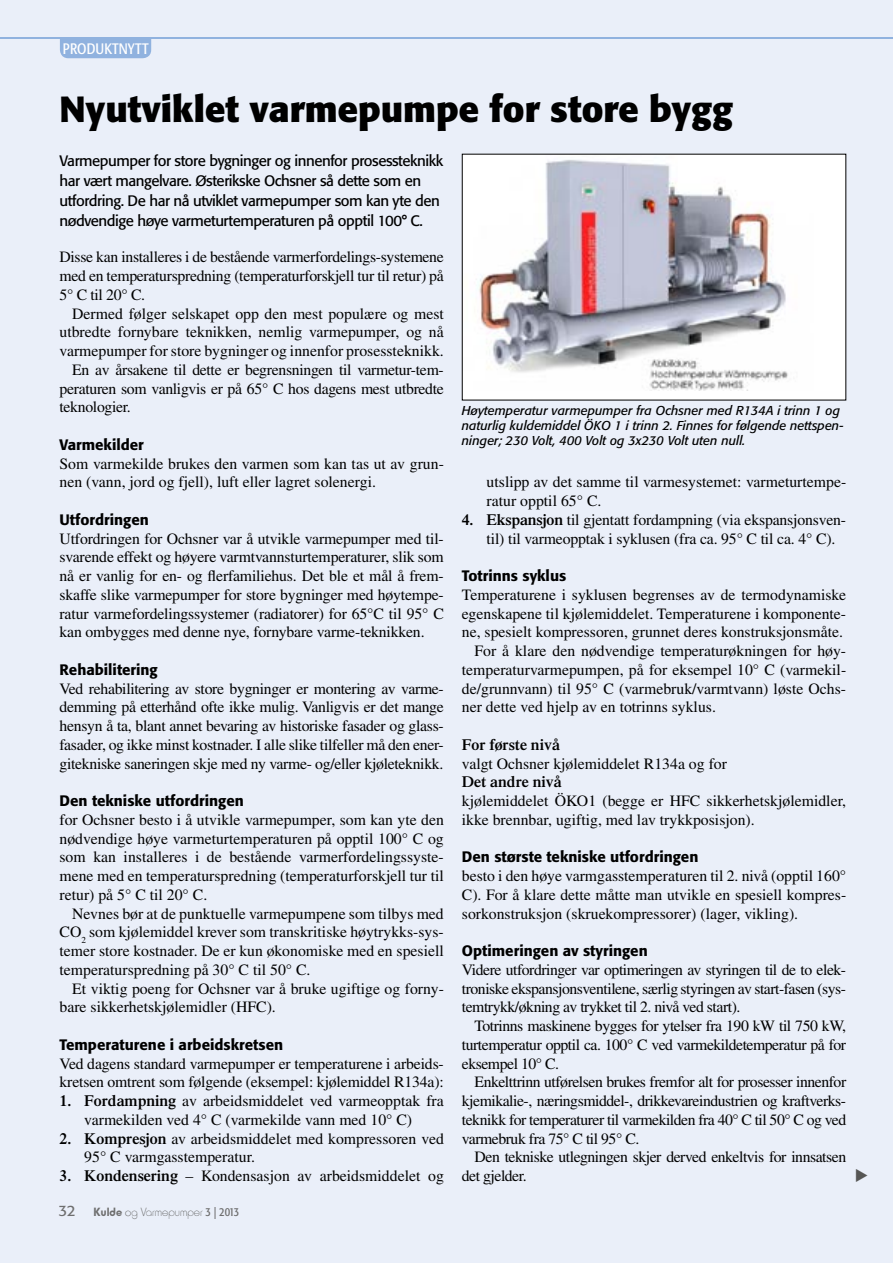
<style>
.page{position:relative;width:893px;height:1263px;background:#eaeff9}
.page>*{position:absolute;margin:0;border:0;box-sizing:border-box;transform-origin:0 0}
.t1{font:700 36px "Formata";color:#000}
.t2{font:15.75px/18.8px "Times";color:#000;text-align:justify}
.t3{font:15.75px "Times";letter-spacing:-.02em;color:#000}
.t4{font:15.75px/18.8px "Times";letter-spacing:-.03em;color:#000}
.t5{font:600 15.75px "Times";color:#000}
.t6{font:15px/20.2px "Formata";letter-spacing:-.03em;color:#000}
.t7{font:500 15px "Formata";color:#000}
.t8{font:condensed 15px "Formata";color:#fff}
.t9{font:italic 12.75px/15px "Formata";color:#000}
.t10{font:100 12px "Hammer";color:#565655}
.s1{font-weight:600}
.s2{font-family:"Formata";font-weight:400;font-size:15px;color:#6e6e6e}
.s3{font-family:"Hammer Fat";font-weight:400;color:#6e6e6e}
.s4{font-family:"Formata";font-weight:400;font-stretch:condensed;color:#6e6e6e}
</style>
<div class="page">
<div style="left:60px;top:39px;width:91px;height:20px;background:#90b2df"></div>
<hr style="left:0;top:37px;width:892px;height:2px;background:#90b2df">
<div style="left:462px;top:154px;width:384px;height:246px;background:#fff"></div>
<img style="left:478px;top:159px;width:310px;height:231px">
<p class="t8" style="left:63px;top:39px;width:87px">PRODUKTNYTT</p>
<p class="t8" style="left:64px;top:40px;width:54px">NYHETER</p>
<h1 class="t1" style="left:60px;top:87px;width:675px">Nyutviklet varmepumpe for store bygg</h1>
<p class="t6" style="left:60px;top:150px;width:385px">Varmepumper for store bygninger og innenfor prosessteknikk har vært mangelvare. Østerikske Ochsner så dette som en utfordring. De har nå utviklet varmepumper som kan yte den nødvendige høye varmeturtemperaturen på opptil 100° C.</p>
<p class="t2" style="left:60px;top:248px;width:386px">Disse kan installeres i de bestående varmerfordelings-systemene med en temperaturspredning (temperaturforskjell tur til retur) på 5° C til 20° C.</p>
<p class="t2" style="left:72px;top:304px;width:373px">Dermed følger selskapet opp den mest populære og mest</p>
<p class="t2" style="left:60px;top:323px;width:386px">utbredte fornybare teknikken, nemlig varmepumper, og nå</p>
<p class="t2" style="left:60px;top:341px;width:386px">varmepumper for store bygninger og innenfor prosessteknikk.</p>
<p class="t3" style="left:72px;top:361px;width:373px">En av årsakene til dette er begrensningen til varmetur-tem-</p>
<p class="t3" style="left:60px;top:379px;width:386px">peraturen som vanligvis er på 65° C hos dagens mest utbredte</p>
<p class="t3" style="left:60px;top:398px;width:73px">teknologier.</p>
<p class="t7" style="left:60px;top:435px;width:86px">Varmekilder</p>
<p class="t2" style="left:60px;top:454px;width:386px">Som varmekilde brukes den varmen som kan tas ut av grun&shy;nen (vann, jord og fjell), luft eller lagret solenergi.</p>
<p class="t7" style="left:60px;top:510px;width:91px">Utfordringen</p>
<p class="t2" style="left:60px;top:529px;width:386px">Utfordringen for Ochsner var å utvikle varmepumper med til&shy;svarende effekt og høyere varmtvannsturtemperaturer, slik som nå er vanlig for en- og flerfamiliehus. Det ble et mål å frem&shy;skaffe slike varmepumper for store bygninger med høytempe&shy;ratur varmefordelingssystemer (radiatorer) for 65°C til 95° C kan ombygges med denne nye, fornybare varme-teknikken.</p>
<p class="t7" style="left:60px;top:660px;width:100px">Rehabilitering</p>
<p class="t2" style="left:60px;top:679px;width:386px">Ved rehabilitering av store bygninger er montering av varme&shy;demming på etterhånd ofte ikke mulig. Vanligvis er det mange hensyn å ta, blant annet bevaring av historiske fasader og glass&shy;fasader, og ikke minst kostnader. I alle slike tilfeller må den ener&shy;gitekniske saneringen skje med ny varme- og/eller kjøleteknikk.</p>
<p class="t7" style="left:60px;top:792px;width:186px">Den tekniske utfordringen</p>
<p class="t2" style="left:60px;top:810px;width:386px">for Ochsner besto i å utvikle varmepumper, som kan yte den nødvendige høye varmeturtemperaturen på opptil 100° C og som kan installeres i de bestående varmerfordelingssyste&shy;mene med en temperaturspredning (temperaturforskjell tur til retur) på 5° C til 20° C.</p>
<p class="t2" style="left:60px;top:904px;width:386px;text-indent:13px">Nevnes bør at de punktuelle varmepumpene som tilbys med CO<sub>2</sub> som kjølemiddel krever som transkritiske høytrykks-sys&shy;temer store kostnader. De er kun økonomiske med en spesiell temperaturspredning på 30° C til 50° C.</p>
<p class="t2" style="left:60px;top:979px;width:386px;text-indent:13px">Et viktig poeng for Ochsner var å bruke ugiftige og forny&shy;bare sikkerhetskjølemidler (HFC).</p>
<p class="t7" style="left:60px;top:1035px;width:225px">Temperaturene i arbeidskretsen</p>
<p class="t2" style="left:60px;top:1054px;width:386px">Ved dagens standard varmepumper er temperaturene i arbeids&shy;kretsen omtrent som følgende (eksempel: kjølemiddel R134a):</p>
<p class="t2" style="left:60px;top:1091px;width:386px;text-align:center"><span class="s1">1. Fordampning</span> av arbeidsmiddelet ved varmeopptak fra varmekilden ved 4° C (varmekilde vann med 10° C)</p>
<p class="t2" style="left:84px;top:1129px;width:361px;text-indent:-25px"><span class="s1">2. Kompresjon</span> av arbeidsmiddelet med kompressoren ved<br>95° C varmgasstemperatur.</p>
<p class="t2" style="left:60px;top:1166px;width:386px"><span class="s1">3. Kondensering</span> – Kondensasjon av arbeidsmiddelet og</p>
<p class="t10" style="left:59px;top:1203px;width:182px"><span class="s2">32</span> <span class="s3">Kulde</span> og Varmepumper <span class="s4">3 | 2013</span></p>
<p class="t9" style="left:462px;top:403px;width:383px">Høytemperatur varmepumper fra Ochsner med R134A i trinn 1 og naturlig kuldemiddel ÖKO 1 i trinn 2. Finnes for følgende nettspen&shy;ninger; 230 Volt, 400 Volt og 3x230 Volt uten null.</p>
<p class="t2" style="left:487px;top:473px;width:361px">utslipp av det samme til varmesystemet: varmeturtempe&shy;ratur opptil 65° C.</p>
<p class="t2" style="left:487px;top:510px;width:361px;text-indent:-25px"><span class="s1">4. Ekspansjon</span> til gjentatt fordampning (via ekspansjonsven&shy;til) til varmeopptak i syklusen (fra ca. 95° C til ca. 4° C).</p>
<p class="t7" style="left:462px;top:567px;width:106px">Totrinns syklus</p>
<p class="t2" style="left:462px;top:585px;width:386px">Temperaturene i syklusen begrenses av de termodynamiske</p>
<p class="t2" style="left:462px;top:604px;width:386px">egenskapene til kjølemiddelet. Temperaturene i komponente-</p>
<p class="t2" style="left:462px;top:623px;width:383px">ne, spesielt kompressoren, grunnet deres konstruksjonsmåte.</p>
<p class="t2" style="left:475px;top:641px;width:373px">For å klare den nødvendige temperaturøkningen for høy-</p>
<p class="t2" style="left:462px;top:660px;width:386px">temperaturvarmepumpen, på for eksempel 10° C (varmekil-</p>
<p class="t2" style="left:462px;top:679px;width:386px">de/grunnvann) til 95° C (varmebruk/varmtvann) løste Ochs-</p>
<p class="t2" style="left:462px;top:698px;width:256px">ner dette ved hjelp av en totrinns syklus.</p>
<p class="t5" style="left:462px;top:735px;width:99px">For første nivå</p>
<p class="t2" style="left:462px;top:754px;width:267px">valgt Ochsner kjølemiddelet R134a og for</p>
<p class="t5" style="left:462px;top:773px;width:101px">Det andre nivå</p>
<p class="t2" style="left:462px;top:791px;width:386px">kjølemiddelet ÖKO1 (begge er HFC sikkerhetskjølemidler, ikke brennbar, ugiftig, med lav trykkposisjon).</p>
<p class="t7" style="left:462px;top:848px;width:238px">Den største tekniske utfordringen</p>
<p class="t2" style="left:462px;top:866px;width:386px">besto i den høye varmgasstemperaturen til 2. nivå (opptil 160° C). For å klare dette måtte man utvikle en spesiell kompres&shy;sorkonstruksjon (skruekompressorer) (lager, vikling).</p>
<p class="t7" style="left:462px;top:942px;width:187px">Optimeringen av styringen</p>
<p class="t2" style="left:462px;top:960px;width:386px">Videre utfordringer var optimeringen av styringen til de to elek&shy;troniske ekspansjonsventilene, særlig styringen av start-fasen (sys&shy;temtrykk/økning av trykket til 2. nivå ved start).</p>
<p class="t2" style="left:462px;top:1016px;width:386px;text-indent:13px">Totrinns maskinene bygges for ytelser fra 190 kW til 750 kW, turtemperatur opptil ca. 100° C ved varmekildetemperatur på for eksempel 10° C.</p>
<p class="t2" style="left:462px;top:1073px;width:386px;text-indent:13px">Enkelttrinn utførelsen brukes fremfor alt for prosesser innenfor kjemikalie-, næringsmiddel-, drikkevareindustrien og kraftverks&shy;teknikk for temperaturer til varmekilden fra 40° C til 50° C og ved varmebruk fra 75° C til 95° C.</p>
<p class="t4" style="left:462px;top:1147px;width:386px;text-indent:13px">Den tekniske utlegningen skjer derved enkeltvis for innsatsen det gjelder.</p>
</div>
